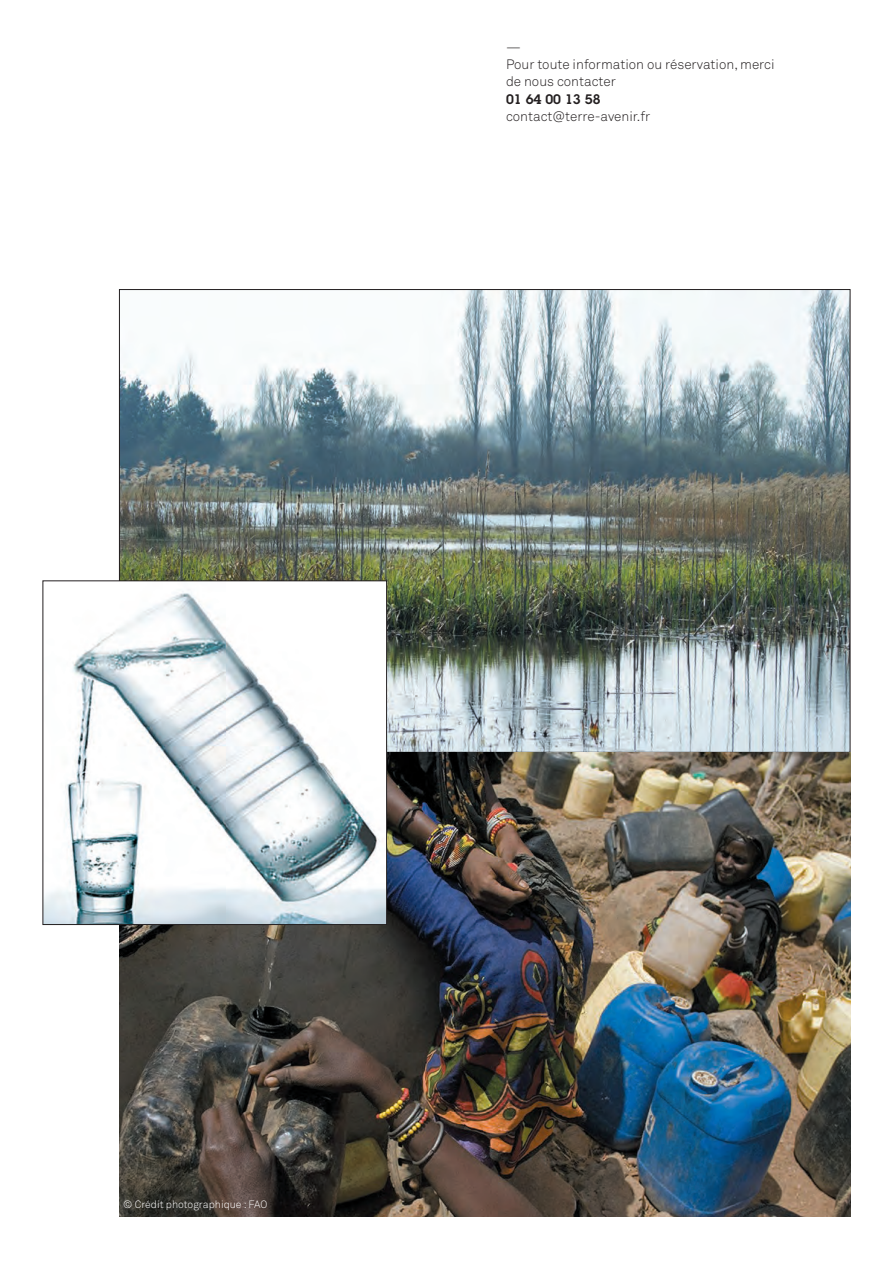
<style>
.page{position:relative;width:893px;height:1263px;background:#fff}
.page>*{position:absolute;margin:0;border:0;box-sizing:border-box;transform-origin:0 0}
.t1{font:300 13.5px/17.1px "Akkurat";color:#231f20}
.t2{font:600 13.5px "Lubalin Graph";color:#231f20}
.t3{font:300 10.5px "Akkurat";color:#fff}
</style>
<div class="page">
<img style="left:121px;top:291px;width:727px;height:460px">
<img style="left:119px;top:753px;width:731px;height:463px">
<img style="left:45px;top:582px;width:340px;height:341px">
<div style="left:43px;top:580px;width:344px;height:345px;border:1px solid #231f20"></div>
<p class="t1" style="left:506px;top:39px;width:270px">—<br>Pour toute information ou réservation, merci de nous contacter</p>
<p class="t2" style="left:506px;top:94px;width:96px">01 64 00 13 58</p>
<p class="t1" style="left:506px;top:108px;width:146px">contact@terre-avenir.fr</p>
<p class="t3" style="left:123px;top:1198px;width:146px">© Crédit photographique : FAO</p>
</div>
